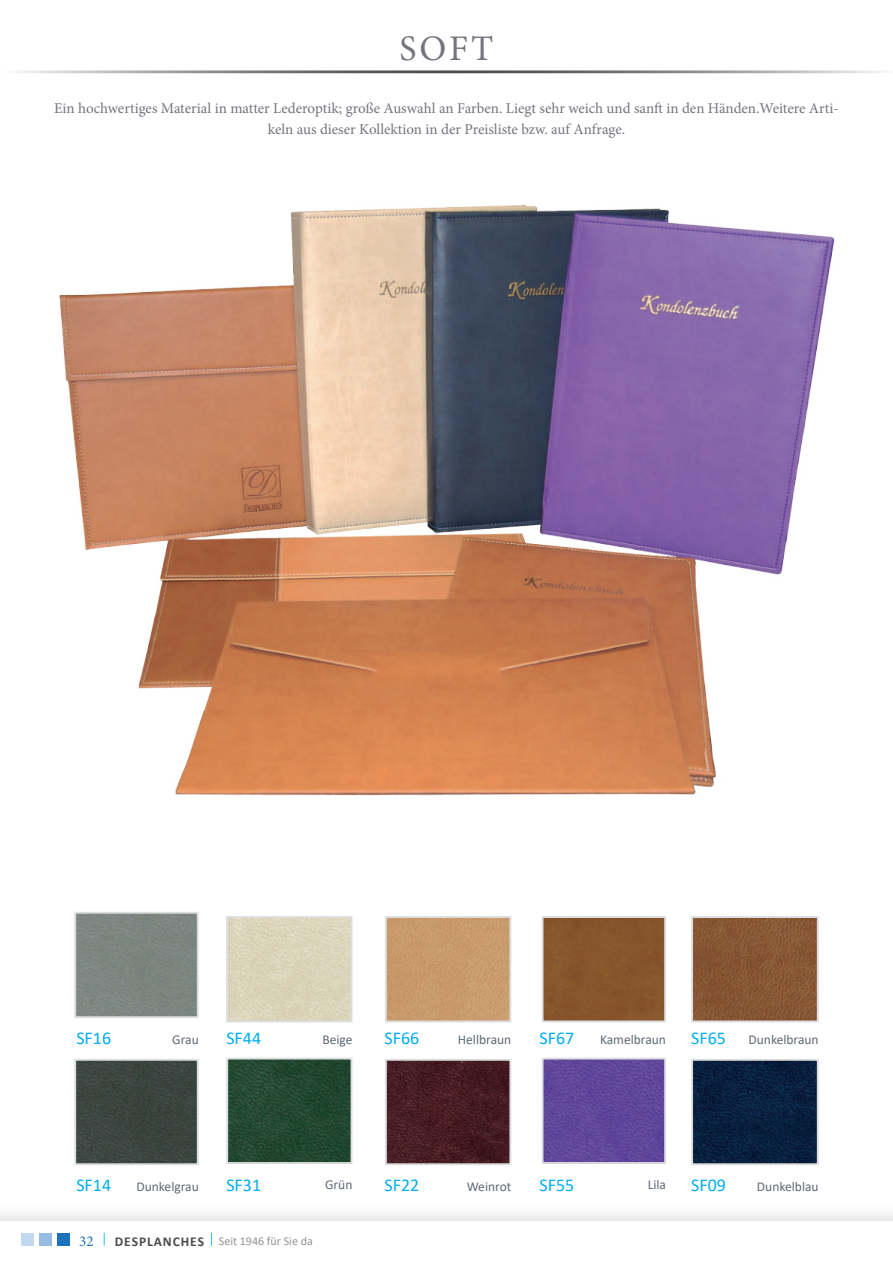
<style>
.page{position:relative;width:893px;height:1263px;background:#fff}
.page>*{position:absolute;margin:0;border:0;box-sizing:border-box;transform-origin:0 0}
.t1{font:36px "Minion Pro";color:#75737c}
.t2{font:18px "Calibri";color:#00aeef}
.t3{font:15px/21px "Minion Pro";letter-spacing:-.005em;color:#75737c;text-align:center}
.t4{font:15px "Minion Pro";color:#1c73bb}
.t5{font:13.5px "Calibri";color:#606875}
.t6{font:12px "Calibri";color:#959494}
.s1{font-weight:700;font-size:13.5px;color:#4d4b4d}
</style>
<div class="page">
<div style="left:0;top:70px;width:893px;height:3px;background:#253f8e;border:2px solid #4b4c4d"></div>
<svg style="left:211px;top:1233px;width:1px;height:12px"></svg>
<svg style="left:104px;top:1233px;width:1px;height:12px"></svg>
<div style="left:0;top:1203px;width:893px;height:17px;background:linear-gradient(to right,#f7f7f8,#f7f7f8)"></div>
<div style="left:21px;top:1233px;width:13px;height:12px;background:#c1d8f0"></div>
<div style="left:39px;top:1233px;width:13px;height:12px;background:#97bce3"></div>
<div style="left:57px;top:1233px;width:13px;height:12px;background:#1c73bb"></div>
<img style="left:59px;top:205px;width:776px;height:590px">
<img style="left:388px;top:1062px;width:120px;height:100px">
<div style="left:385px;top:1059px;width:126px;height:106px;border:2px solid #dcdddf"></div>
<img style="left:545px;top:1060px;width:118px;height:101px">
<div style="left:542px;top:1057px;width:124px;height:107px;border:2px solid #dcdddf"></div>
<div style="left:545px;top:919px;width:118px;height:100px;background:#87552c"></div>
<div style="left:542px;top:916px;width:124px;height:106px;border:2px solid #dcdddf"></div>
<img style="left:229px;top:919px;width:120px;height:100px">
<div style="left:226px;top:916px;width:126px;height:106px;border:2px solid #dcdddf"></div>
<img style="left:694px;top:919px;width:122px;height:100px">
<div style="left:691px;top:916px;width:128px;height:106px;border:2px solid #dcdddf"></div>
<div style="left:77px;top:1062px;width:119px;height:100px;background:#3c4440"></div>
<div style="left:74px;top:1059px;width:125px;height:106px;border:2px solid #dcdddf"></div>
<div style="left:74px;top:912px;width:125px;height:106px;border:2px solid #dcdddf"></div>
<img style="left:694px;top:1062px;width:122px;height:100px">
<div style="left:691px;top:1059px;width:128px;height:106px;border:2px solid #dcdddf"></div>
<img style="left:229px;top:1060px;width:120px;height:101px">
<div style="left:226px;top:1057px;width:126px;height:107px;border:2px solid #dcdddf"></div>
<div style="left:388px;top:919px;width:120px;height:100px;background:#c89a6c"></div>
<div style="left:385px;top:916px;width:126px;height:106px;border:2px solid #dcdddf"></div>
<h1 class="t1" style="left:399px;top:31px;width:96px">SOFT</h1>
<p class="t3" style="left:54px;top:98px;width:786px">Ein hochwertiges Material in matter Lederoptik; große Auswahl an Farben. Liegt sehr weich und sanft in den Händen.Weitere Arti&shy;keln aus dieser Kollektion in der Preisliste bzw. auf Anfrage.</p>
<p class="t2" style="left:76px;top:1031px;width:36px">SF16</p>
<p class="t2" style="left:385px;top:1031px;width:36px">SF66</p>
<p class="t2" style="left:226px;top:1031px;width:36px">SF44</p>
<p class="t2" style="left:540px;top:1031px;width:36px">SF67</p>
<p class="t2" style="left:691px;top:1031px;width:36px">SF65</p>
<p class="t5" style="left:600px;top:1034px;width:68px">Kamelbraun</p>
<p class="t5" style="left:172px;top:1034px;width:28px">Grau</p>
<p class="t5" style="left:748px;top:1034px;width:72px">Dunkelbraun</p>
<p class="t5" style="left:458px;top:1034px;width:55px">Hellbraun</p>
<p class="t5" style="left:322px;top:1034px;width:32px">Beige</p>
<p class="t2" style="left:76px;top:1178px;width:36px">SF14</p>
<p class="t2" style="left:226px;top:1178px;width:36px">SF31</p>
<p class="t2" style="left:385px;top:1178px;width:36px">SF22</p>
<p class="t2" style="left:540px;top:1178px;width:36px">SF55</p>
<p class="t5" style="left:136px;top:1181px;width:64px">Dunkelgrau</p>
<p class="t5" style="left:648px;top:1180px;width:20px">Lila</p>
<p class="t5" style="left:325px;top:1180px;width:29px">Grün</p>
<p class="t5" style="left:467px;top:1181px;width:46px">Weinrot</p>
<p class="t2" style="left:691px;top:1178px;width:36px">SF09</p>
<p class="t5" style="left:757px;top:1181px;width:63px">Dunkelblau</p>
<p class="t4" style="left:79px;top:1233px;width:16px">32</p>
<p class="t6" style="left:115px;top:1236px;width:199px"><span class="s1">DESPLANCHES</span> Seit 1946 für Sie da</p>
</div>
